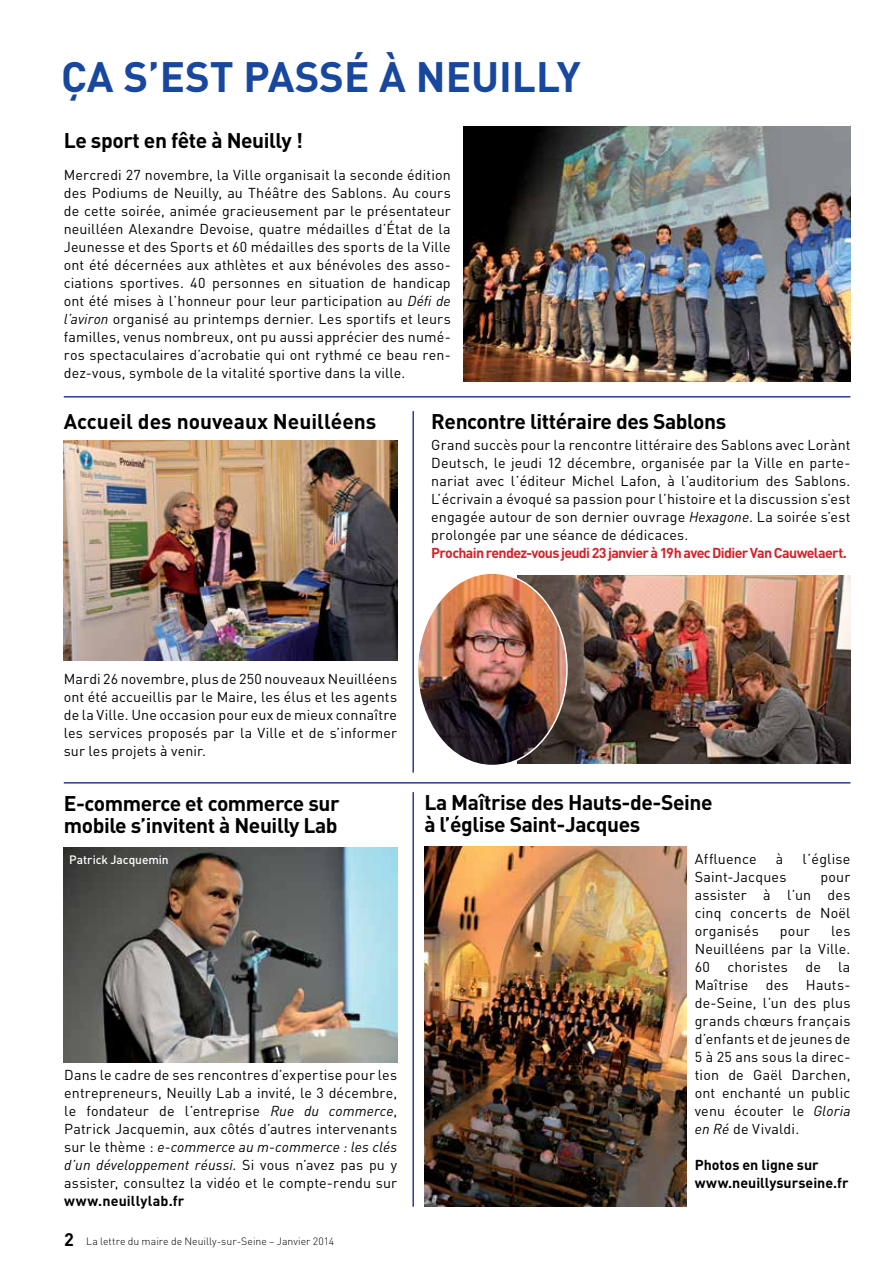
<style>
.page{position:relative;width:893px;height:1263px;background:#fff}
.page>*{position:absolute;margin:0;border:0;box-sizing:border-box;transform-origin:0 0}
.t1{font:700 42px "DIN";color:#17479e}
.t2{font:700 21px/22.5px "DIN";letter-spacing:-.02em;color:#000}
.t3{font:700 21px "DIN";color:#000}
.t4{font:14.25px/18px "DIN";letter-spacing:.01em;color:#000;text-align:justify}
.t5{font:700 14.25px "DIN";letter-spacing:-.05em;color:#d2232a}
.t6{font:700 14.25px/18px "DIN";color:#000}
.t7{font:500 12px "DIN";letter-spacing:-.005em;color:#fff}
.t8{font:300 10.5px "DIN";color:#000}
.s1{font-style:italic}
.s2{font-weight:700;font-size:18px}
</style>
<div class="page">
<hr style="left:412px;top:411px;width:2px;height:361px;background:#25408f">
<hr style="left:412px;top:792px;width:2px;height:415px;background:#25408f">
<hr style="left:64px;top:396px;width:786px;height:2px;background:#25408f">
<hr style="left:64px;top:782px;width:786px;height:1px;background:#25408f">
<img style="left:463px;top:126px;width:387px;height:256px">
<img style="left:64px;top:441px;width:333px;height:219px">
<img style="left:567px;top:575px;width:283px;height:188px">
<img style="left:424px;top:846px;width:262px;height:361px">
<img style="left:64px;top:848px;width:333px;height:214px">
<img style="left:420px;top:575px;width:147px;height:189px">
<h1 class="t1" style="left:61px;top:50px;width:123px">ça s’est</h1>
<h1 class="t1" style="left:244px;top:50px;width:25px">pass</h1>
<h1 class="t1" style="left:344px;top:50px;width:99px">é à neu</h1>
<h1 class="t1" style="left:499px;top:50px;width:80px">illy</h1>
<h2 class="t2" style="left:64px;top:129px;width:241px">Le sport en fête à Neuilly !</h2>
<p class="t4" style="left:64px;top:166px;width:388px">Mercredi 27 novembre, la Ville organisait la seconde édition des Podiums de Neuilly, au Théâtre des Sablons. Au cours de cette soirée, animée gracieusement par le présentateur neuilléen Alexandre Devoise, quatre médailles d’État de la Jeunesse et des Sports et 60 médailles des sports de la Ville ont été décernées aux athlètes et aux bénévoles des asso&shy;ciations sportives. 40 personnes en situation de handicap ont été mises à l’honneur pour leur participation au <span class="s1">Défi de l’aviron</span> organisé au printemps dernier. Les sportifs et leurs familles, venus nombreux, ont pu aussi apprécier des numé&shy;ros spectaculaires d’acrobatie qui ont rythmé ce beau ren&shy;dez-vous, symbole de la vitalité sportive dans la ville.</p>
<h2 class="t3" style="left:64px;top:407px;width:314px">Accueil des nouveaux Neuilléens</h2>
<h2 class="t2" style="left:431px;top:409px;width:297px">Rencontre littéraire des Sablons</h2>
<p class="t4" style="left:431px;top:436px;width:421px">Grand succès pour la rencontre littéraire des Sablons avec Lorànt Deutsch, le jeudi 12 décembre, organisée par la Ville en parte&shy;nariat avec l’éditeur Michel Lafon, à l’auditorium des Sablons.<br>L’écrivain a évoqué sa passion pour l’histoire et la discussion s’est engagée autour de son dernier ouvrage <span class="s1">Hexagone</span>. La soirée s’est prolongée par une séance de dédicaces.</p>
<p class="t5" style="left:431px;top:544px;width:417px">Prochain rendez-vous jeudi 23 janvier à 19h avec Didier Van Cauwelaert.</p>
<p class="t4" style="left:64px;top:670px;width:335px">Mardi 26 novembre, plus de 250 nouveaux Neuilléens ont été accueillis par le Maire, les élus et les agents de la Ville. Une occasion pour eux de mieux connaître les services proposés par la Ville et de s’informer sur les projets à venir.</p>
<h2 class="t2" style="left:64px;top:791px;width:277px">E-commerce et commerce sur mobile s’invitent à Neuilly Lab</h2>
<p class="t7" style="left:69px;top:852px;width:101px">Patrick Jacquemin</p>
<p class="t4" style="left:64px;top:1066px;width:334px">Dans le cadre de ses rencontres d’expertise pour les entrepreneurs, Neuilly Lab a invité, le 3 décembre, le fondateur de l’entreprise <span class="s1">Rue du commerce</span>, Patrick Jacquemin, aux côtés d’autres intervenants sur le thème : <span class="s1">e-commerce au m-commerce : les clés d’un développement réussi</span>. Si vous n’avez pas pu y assister, consultez la vidéo et le compte-rendu sur</p>
<p class="t6" style="left:64px;top:1191px;width:121px">www.neuillylab.fr</p>
<p class="t8" style="left:64px;top:1234px;width:271px"><span class="s2">2</span> La lettre du maire de Neuilly-sur-Seine – Janvier 2014</p>
<h2 class="t2" style="left:424px;top:790px;width:290px">La Maîtrise des Hauts-de-Seine à l’église Saint-Jacques</h2>
<p class="t4" style="left:695px;top:850px;width:63px">Affluence</p>
<p class="t4" style="left:776px;top:850px;width:9px">à</p>
<p class="t4" style="left:802px;top:850px;width:49px">l’église</p>
<p class="t4" style="left:695px;top:868px;width:93px">Saint-Jacques</p>
<p class="t4" style="left:695px;top:868px;width:157px;text-indent:126px">pour assister à l’un des cinq concerts de Noël organisés</p>
<p class="t4" style="left:695px;top:922px;width:157px;text-indent:136px">les Neuilléens par la Ville.<br>60 choristes de la Maîtrise des Hauts&shy;de-Seine, l’un des plus grands chœurs français d’enfants et de jeunes de 5 à 25 ans sous la direc&shy;tion de Gaël Darchen, ont enchanté un public venu écouter le <span class="s1">Gloria en Ré</span> de Vivaldi.</p>
<p class="t6" style="left:695px;top:1155px;width:155px">Photos en ligne sur www.neuillysurseine.fr</p>
<p class="t4" style="left:780px;top:922px;width:31px">pour</p>
</div>
